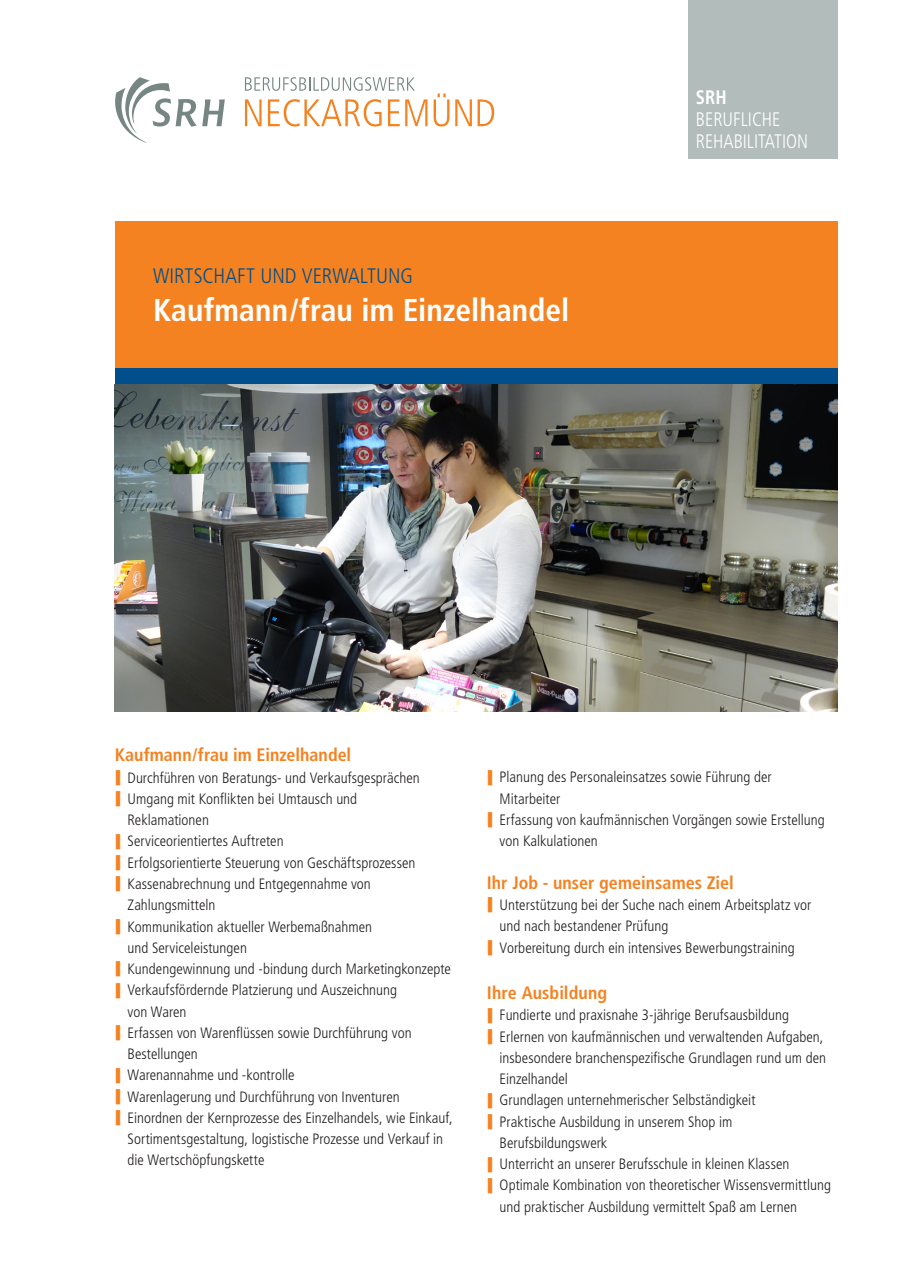
<style>
.page{position:relative;width:910px;height:1280px;background:#fff}
.page>*{position:absolute;margin:0;border:0;box-sizing:border-box;transform-origin:0 0}
.t1{font:700 condensed 31.5px "Frutiger";letter-spacing:.005em;color:#fff}
.t2{font:300 condensed 21px "Frutiger";color:#004f8d}
.t3{font:300 condensed 19.5px/22.4px "Frutiger LT Std";color:#fff;scale:.95 1}
.t4{font:700 condensed 19.5px "Frutiger LT Std";color:#fff;scale:.95 1}
.SRH_BR_BB_Content_Co{font:700 condensed 18px "Frutiger";color:#f58220}
.SRH_BR_BB_Headline_B{font:700 condensed 18px "Frutiger";letter-spacing:.005em;color:#f58220}
.t5{font:300 condensed 15px/21.3px "Frutiger";color:#231f20}
</style>
<div class="page">
<div style="left:115px;top:368px;width:723px;height:21px;background:#004f8d"></div>
<svg style="left:115px;top:77px;width:110px;height:66px"></svg>
<svg style="left:245px;top:99px;width:17px;height:27px"></svg>
<svg style="left:268px;top:99px;width:114px;height:28px"></svg>
<svg style="left:388px;top:99px;width:39px;height:27px"></svg>
<svg style="left:434px;top:93px;width:15px;height:34px"></svg>
<svg style="left:455px;top:99px;width:17px;height:27px"></svg>
<svg style="left:478px;top:99px;width:16px;height:27px"></svg>
<svg style="left:245px;top:77px;width:170px;height:14px"></svg>
<div style="left:688px;top:0;width:150px;height:158px;background:#b2bcba"></div>
<div style="left:115px;top:221px;width:723px;height:147px;background:#f58220"></div>
<img style="left:115px;top:385px;width:723px;height:327px">
<p class="t2" style="left:153px;top:264px;width:261px">WIRTSCHAFT UND VERWALTUNG</p>
<p class="t1" style="left:153px;top:292px;width:418px">Kaufmann/frau im Einzelhandel</p>
<h3 class="t4" style="left:696px;top:85px;width:34px">SRH</h3>
<h3 class="t3" style="left:696px;top:108px;width:120px">BERUFLICHE<br>REHABILITATION</h3>
<p class="SRH_BR_BB_Content_Co" style="left:115px;top:744px;width:238px">Kaufmann/frau im Einzelhandel</p>
<p class="t5" style="left:128px;top:767px;width:294px">Durchführen von Beratungs- und Verkaufsgesprächen</p>
<p class="t5" style="left:128px;top:788px;width:231px">Umgang mit Konflikten bei Umtausch und<br>Reklamationen</p>
<p class="t5" style="left:128px;top:831px;width:158px">Serviceorientiertes Auftreten</p>
<p class="t5" style="left:128px;top:852px;width:289px">Erfolgsorientierte Steuerung von Geschäftsprozessen</p>
<p class="t5" style="left:128px;top:873px;width:245px">Kassenabrechnung und Entgegennahme von<br>Zahlungsmitteln</p>
<p class="t5" style="left:128px;top:916px;width:246px">Kommunikation aktueller Werbemaßnahmen und Serviceleistungen</p>
<p class="t5" style="left:128px;top:958px;width:325px">Kundengewinnung und -bindung durch Marketingkonzepte</p>
<p class="t5" style="left:128px;top:980px;width:271px">Verkaufsfördernde Platzierung und Auszeichnung von Waren</p>
<p class="t5" style="left:128px;top:1022px;width:286px">Erfassen von Warenflüssen sowie Durchführung von<br>Bestellungen</p>
<p class="t5" style="left:128px;top:1065px;width:168px">Warenannahme und -kontrolle</p>
<p class="t5" style="left:128px;top:1086px;width:274px">Warenlagerung und Durchführung von Inventuren</p>
<p class="t5" style="left:128px;top:1107px;width:327px">Einordnen der Kernprozesse des Einzelhandels, wie Einkauf,<br>Sortimentsgestaltung, logistische Prozesse und Verkauf in die Wertschöpfungskette</p>
<p class="t5" style="left:500px;top:767px;width:274px">Planung des Personaleinsatzes sowie Führung der<br>Mitarbeiter</p>
<p class="t5" style="left:500px;top:809px;width:326px">Erfassung von kaufmännischen Vorgängen sowie Erstellung von Kalkulationen</p>
<p class="SRH_BR_BB_Content_Co" style="left:487px;top:872px;width:248px">Ihr Job - unser gemeinsames Ziel</p>
<p class="t5" style="left:500px;top:894px;width:313px">Unterstützung bei der Suche nach einem Arbeitsplatz vor und nach bestandener Prüfung</p>
<p class="t5" style="left:500px;top:937px;width:297px">Vorbereitung durch ein intensives Bewerbungstraining</p>
<p class="SRH_BR_BB_Headline_B" style="left:487px;top:982px;width:122px">Ihre Ausbildung</p>
<p class="t5" style="left:500px;top:1005px;width:291px">Fundierte und praxisnahe 3-jährige Berufsausbildung</p>
<p class="t5" style="left:500px;top:1026px;width:328px">Erlernen von kaufmännischen und verwaltenden Aufgaben, insbesondere branchenspezifische Grundlagen rund um den<br>Einzelhandel</p>
<p class="t5" style="left:500px;top:1090px;width:257px">Grundlagen unternehmerischer Selbständigkeit</p>
<p class="t5" style="left:500px;top:1111px;width:234px">Praktische Ausbildung in unserem Shop im<br>Berufsbildungswerk</p>
<p class="t5" style="left:500px;top:1153px;width:291px">Unterricht an unserer Berufsschule in kleinen Klassen</p>
<p class="t5" style="left:500px;top:1175px;width:333px">Optimale Kombination von theoretischer Wissensvermittlung und praktischer Ausbildung vermittelt Spaß am Lernen</p>
</div>
